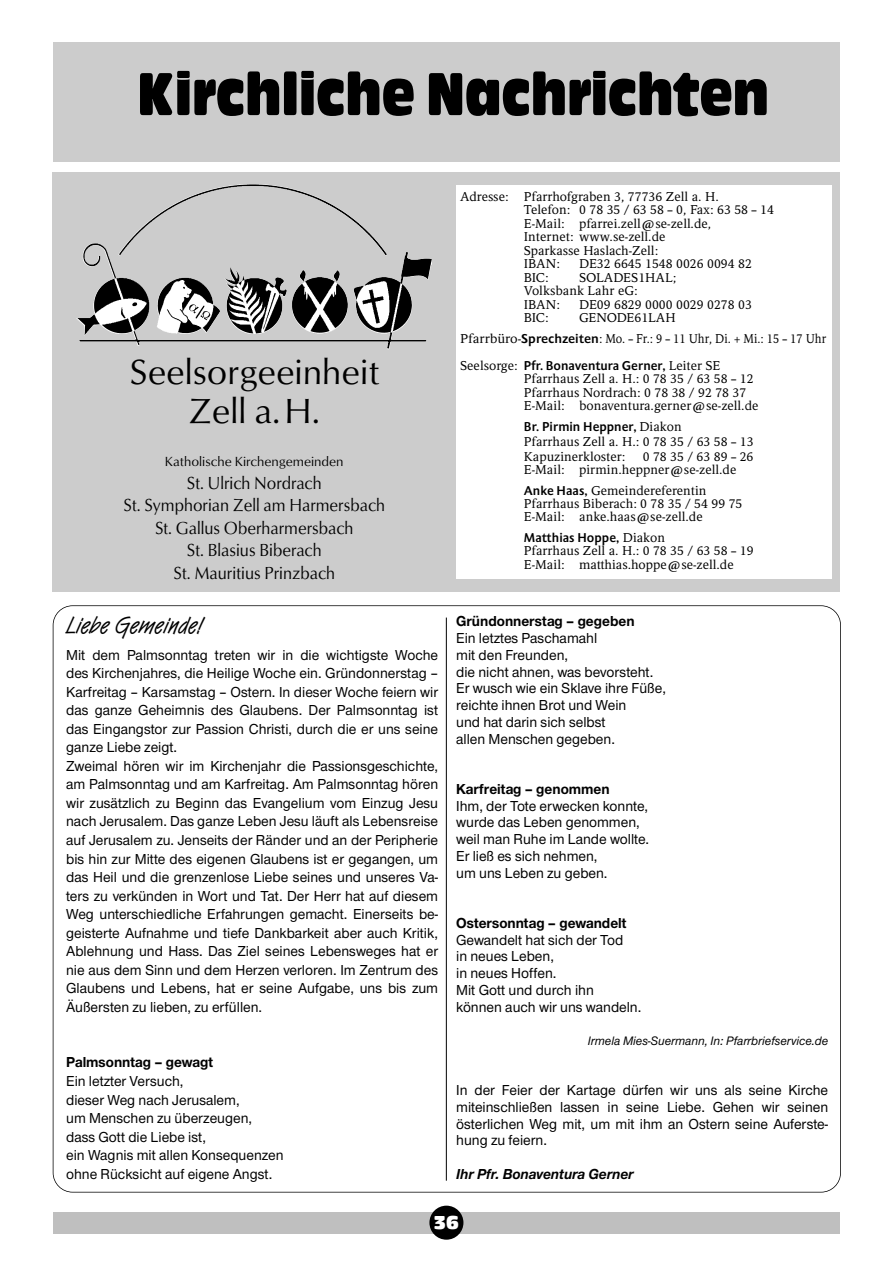
<style>
.page{position:relative;width:893px;height:1263px;background:#fff}
.page>*{position:absolute;margin:0;border:0;box-sizing:border-box;transform-origin:0 0}
.t1{font:63px "Antique Olive T Compact Ro 1";color:#000;scale:.8 1}
.t2{font:36px "Optus T";color:#000}
.t3{font:24px "Van Dijk D";color:#000}
.t4{font:19.5px "Antique Olive T Compact Ro 1";color:#fff}
.t5{font:18px/22.5px "Optus T";color:#000;text-align:center;scale:.93 1}
.t6{font:500 15px/18.6px "Nimbus Sans Novus T";color:#000;text-align:justify}
.t7{font:700 15px "Nimbus Sans Novus T";color:#000}
.t8{font:italic 700 15px "Nimbus Sans Novus T";color:#000}
.t9{font:13.65px "Optus T";color:#000}
.t10{font:12.75px "Schwabo Serif";color:#000}
.t11{font:700 12.75px "Schwabo Sans";color:#000}
.t12{font:12.75px "Schwabo Serif";color:#000;scale:1.04 1}
.t13{font:italic 500 12.75px "Nimbus Sans Novus T";color:#000}
.s1{font-family:"Schwabo Sans";font-weight:700}
.s2{font-family:"Schwabo Serif";font-weight:400}
</style>
<div class="page">
<div style="left:53px;top:1212px;width:786px;height:21px;background:#bfbfbf"></div>
<div style="left:429px;top:1206px;width:34px;height:34px;background:#000;border-radius:50%"></div>
<div style="left:53px;top:172px;width:787px;height:420px;background:#ccc"></div>
<div style="left:456px;top:185px;width:376px;height:393px;background:#fff"></div>
<img style="left:77px;top:184px;width:355px;height:166px">
<div style="left:53px;top:43px;width:786px;height:119px;background:#ccc"></div>
<img style="left:77px;top:260px;width:38px;height:57px">
<hr style="left:446px;top:617px;width:1px;height:564px;background:#000">
<p class="t1" style="left:137px;top:62px;width:791px">Kirchliche Nachrichten</p>
<p class="t2" style="left:129px;top:357px;width:251px">Seelsorgeeinheit</p>
<p class="t2" style="left:188px;top:396px;width:133px">Zell a.H.</p>
<p class="t9" style="left:165px;top:456px;width:180px">Katholische Kirchengemeinden</p>
<p class="t5" style="left:187px;top:473px;width:146px">St. Ulrich Nordrach</p>
<p class="t5" style="left:123px;top:495px;width:283px">St. Symphorian Zell am Harmersbach<br>St. Gallus Oberharmersbach</p>
<p class="t5" style="left:187px;top:540px;width:146px">St. Blasius Biberach</p>
<p class="t5" style="left:173px;top:563px;width:175px">St. Mauritius Prinzbach</p>
<p class="t3" style="left:66px;top:616px;width:139px">Liebe Gemeinde!</p>
<p class="t6" style="left:66px;top:647px;width:374px">Mit dem Palmsonntag treten wir in die wichtigste Woche des Kirchenjahres, die Heilige Woche ein. Gründonnerstag – Karfreitag – Karsamstag – Ostern. In dieser Woche feiern wir das ganze Geheimnis des Glaubens. Der Palmsonntag ist das Eingangstor zur Passion Christi, durch die er uns seine ganze Liebe zeigt.</p>
<p class="t6" style="left:66px;top:758px;width:373px">Zweimal hören wir im Kirchenjahr die Passionsgeschichte, am Palmsonntag und am Karfreitag. Am Palmsonntag hören wir zusätzlich zu Beginn das Evangelium vom Einzug Jesu nach Jerusalem. Das ganze Leben Jesu läuft als Lebensreise auf Jerusalem zu. Jenseits der Ränder und an der Peripherie bis hin zur Mitte des eigenen Glaubens ist er gegangen, um das Heil und die grenzenlose Liebe seines und unseres Va&shy;ters zu verkünden in Wort und Tat. Der Herr hat auf diesem Weg unterschiedliche Erfahrungen gemacht. Einerseits be&shy;geisterte Aufnahme und tiefe Dankbarkeit aber auch Kritik, Ablehnung und Hass. Das Ziel seines Lebensweges hat er nie aus dem Sinn und dem Herzen verloren. Im Zentrum des Glaubens und Lebens, hat er seine Aufgabe, uns bis zum Äußersten zu lieben, zu erfüllen.</p>
<p class="t7" style="left:66px;top:1057px;width:149px">Palmsonntag – gewagt</p>
<p class="t6" style="left:66px;top:1073px;width:119px">Ein letzter Versuch,</p>
<p class="t6" style="left:66px;top:1092px;width:175px">dieser Weg nach Jerusalem,</p>
<p class="t6" style="left:66px;top:1110px;width:188px">um Menschen zu überzeugen,</p>
<p class="t6" style="left:66px;top:1129px;width:141px">dass Gott die Liebe ist,</p>
<p class="t6" style="left:66px;top:1147px;width:219px">ein Wagnis mit allen Konsequenzen</p>
<p class="t6" style="left:66px;top:1166px;width:208px">ohne Rücksicht auf eigene Angst.</p>
<p class="t10" style="left:460px;top:191px;width:260px">Adresse: Pfarrhofgraben 3, 77736 Zell a. H.</p>
<p class="t10" style="left:524px;top:205px;width:252px">Telefon: 0 78 35 / 63 58 – 0, Fax: 63 58 – 14</p>
<p class="t10" style="left:524px;top:218px;width:189px">E-Mail: pfarrei.zell@se-zell.de,</p>
<p class="t10" style="left:524px;top:232px;width:143px">Internet: www.se-zell.de</p>
<p class="t10" style="left:524px;top:245px;width:136px">Sparkasse Haslach-Zell:</p>
<p class="t10" style="left:524px;top:259px;width:38px">IBAN:</p>
<p class="t10" style="left:579px;top:259px;width:174px">DE32 6645 1548 0026 0094 82</p>
<p class="t10" style="left:524px;top:272px;width:26px">BIC:</p>
<p class="t10" style="left:579px;top:272px;width:99px">SOLADES1HAL;</p>
<p class="t10" style="left:524px;top:286px;width:115px">Volksbank Lahr eG:</p>
<p class="t10" style="left:524px;top:299px;width:38px">IBAN:</p>
<p class="t10" style="left:579px;top:299px;width:174px">DE09 6829 0000 0029 0278 03</p>
<p class="t10" style="left:524px;top:313px;width:26px">BIC:</p>
<p class="t10" style="left:579px;top:313px;width:98px">GENODE61LAH</p>
<p class="t12" style="left:460px;top:333px;width:354px">Pfarrbüro-<span class="s1">Sprechzeiten</span>: Mo. – Fr.: 9 – 11 Uhr, Di. + Mi.: 15 – 17 Uhr</p>
<p class="t11" style="left:460px;top:360px;width:262px"><span class="s2">Seelsorge:</span> Pfr. Bonaventura Gerner, <span class="s2">Leiter SE</span></p>
<p class="t10" style="left:524px;top:374px;width:231px">Pfarrhaus Zell a. H.: 0 78 35 / 63 58 – 12</p>
<p class="t10" style="left:524px;top:387px;width:224px">Pfarrhaus Nordrach: 0 78 38 / 92 78 37</p>
<p class="t10" style="left:524px;top:401px;width:236px">E-Mail: bonaventura.gerner@se-zell.de</p>
<p class="t11" style="left:524px;top:422px;width:159px">Br. Pirmin Heppner, <span class="s2">Diakon</span></p>
<p class="t10" style="left:524px;top:436px;width:231px">Pfarrhaus Zell a. H.: 0 78 35 / 63 58 – 13</p>
<p class="t10" style="left:524px;top:451px;width:103px">Kapuzinerkloster:</p>
<p class="t10" style="left:643px;top:451px;width:112px">0 78 35 / 63 89 – 26</p>
<p class="t10" style="left:524px;top:464px;width:214px">E-Mail: pirmin.heppner@se-zell.de</p>
<p class="t10" style="left:524px;top:485px;width:184px"><span class="s1">Anke Haas,</span> Gemeindereferentin</p>
<p class="t10" style="left:524px;top:498px;width:220px">Pfarrhaus Biberach: 0 78 35 / 54 99 75</p>
<p class="t10" style="left:524px;top:511px;width:180px">E-Mail: anke.haas@se-zell.de</p>
<p class="t11" style="left:524px;top:532px;width:143px">Matthias Hoppe, <span class="s2">Diakon</span></p>
<p class="t10" style="left:524px;top:546px;width:231px">Pfarrhaus Zell a. H.: 0 78 35 / 63 58 – 19</p>
<p class="t10" style="left:524px;top:559px;width:211px">E-Mail: matthias.hoppe@se-zell.de</p>
<p class="t7" style="left:456px;top:616px;width:180px">Gründonnerstag – gegeben</p>
<p class="t6" style="left:456px;top:630px;width:143px">Ein letztes Paschamahl</p>
<p class="t6" style="left:456px;top:647px;width:113px">mit den Freunden,</p>
<p class="t6" style="left:456px;top:664px;width:199px">die nicht ahnen, was bevorsteht.</p>
<p class="t6" style="left:456px;top:681px;width:211px">Er wusch wie ein Sklave ihre Füße,</p>
<p class="t6" style="left:456px;top:697px;width:172px">reichte ihnen Brot und Wein</p>
<p class="t6" style="left:456px;top:714px;width:151px">und hat darin sich selbst</p>
<p class="t6" style="left:456px;top:731px;width:160px">allen Menschen gegeben.</p>
<p class="t7" style="left:456px;top:784px;width:155px">Karfreitag – genommen</p>
<p class="t6" style="left:456px;top:798px;width:194px">Ihm, der Tote erwecken konnte,</p>
<p class="t6" style="left:456px;top:814px;width:185px">wurde das Leben genommen,</p>
<p class="t6" style="left:456px;top:831px;width:195px">weil man Ruhe im Lande wollte.</p>
<p class="t6" style="left:456px;top:848px;width:143px">Er ließ es sich nehmen,</p>
<p class="t6" style="left:456px;top:865px;width:153px">um uns Leben zu geben.</p>
<p class="t7" style="left:456px;top:918px;width:172px">Ostersonntag – gewandelt</p>
<p class="t6" style="left:456px;top:932px;width:169px">Gewandelt hat sich der Tod</p>
<p class="t6" style="left:456px;top:948px;width:99px">in neues Leben,</p>
<p class="t6" style="left:456px;top:965px;width:102px">in neues Hoffen.</p>
<p class="t6" style="left:456px;top:982px;width:139px">Mit Gott und durch ihn</p>
<p class="t6" style="left:456px;top:999px;width:187px">können auch wir uns wandeln.</p>
<p class="t13" style="left:588px;top:1036px;width:242px">Irmela Mies-Suermann, In: Pfarrbriefservice.de</p>
<p class="t6" style="left:456px;top:1083px;width:373px;line-height:16.8px">In der Feier der Kartage dürfen wir uns als seine Kirche miteinschließen lassen in seine Liebe. Gehen wir seinen österlichen Weg mit, um mit ihm an Ostern seine Auferste&shy;hung zu feiern.</p>
<p class="t8" style="left:456px;top:1168px;width:179px">Ihr Pfr. Bonaventura Gerner</p>
<p class="t4" style="left:433px;top:1212px;width:27px">36</p>
</div>
